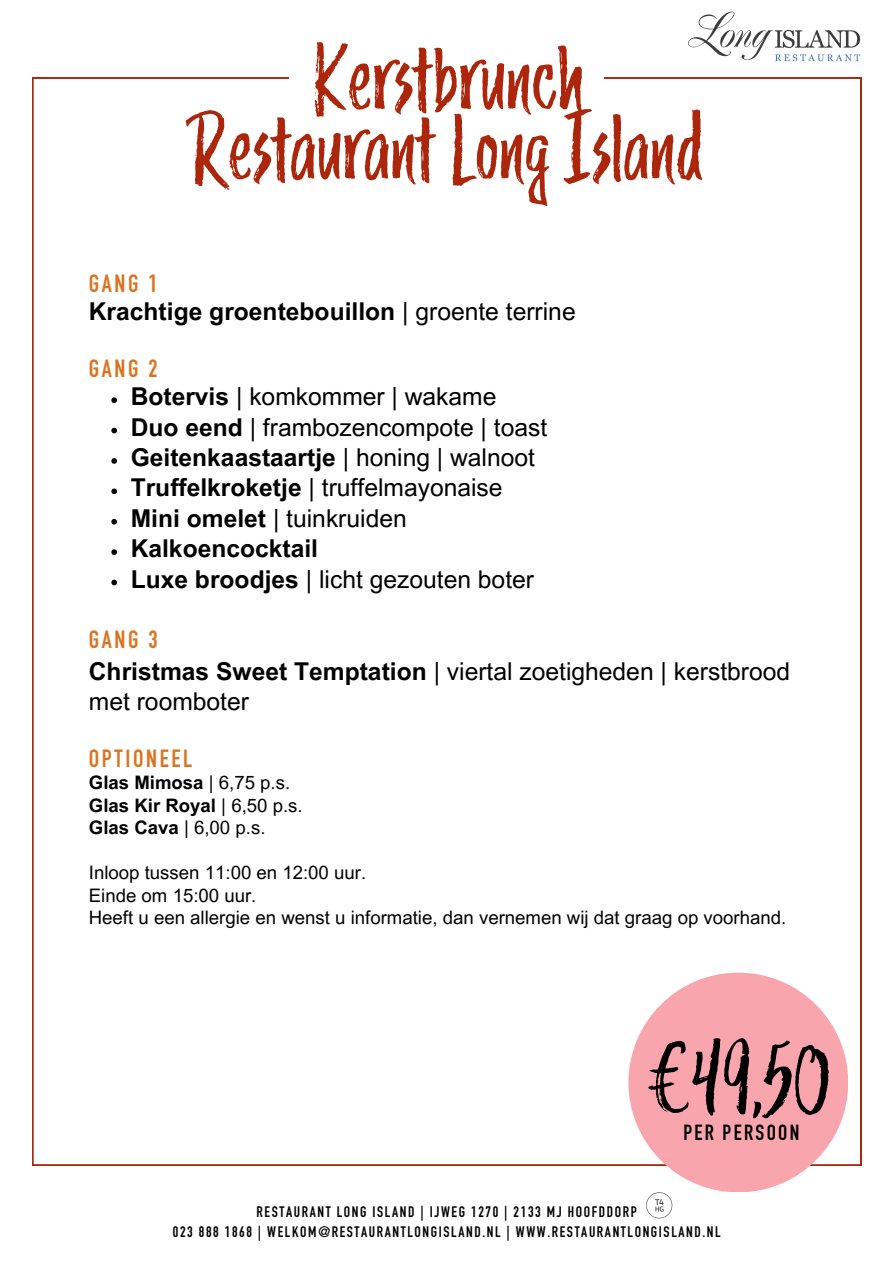
<style>
.page{position:relative;width:894px;height:1264px;background:#fff}
.page>*{position:absolute;margin:0;border:0;box-sizing:border-box;transform-origin:0 0}
.t1{font:93.75px "Trailmade";color:#000}
.t2{font:90px/69.8px "Trailmade";color:#ab260b;text-align:center}
.t3{font:24.6px/30.3px "Arial MT Pro";color:#000}
.t4{font:700 24.6px "Arial MT Pro";color:#000}
.t5{font:24.6px "DIN Engschrift Std";letter-spacing:.105em;color:#da7422}
.t6{font:21.6px "DIN Engschrift Std";letter-spacing:.11em;color:#000}
.t7{font:18.6px/22.5px "Arial MT Pro";color:#000}
.t8{font:700 18.6px/22.5px "Arial MT Pro";color:#000}
.t9{font:15px "DIN Engschrift Std";letter-spacing:.105em;color:#000}
.s1{font-weight:400}
.s2{font-weight:700}
</style>
<div class="page">
<svg style="left:111px;top:397px;width:6px;height:6px"></svg>
<svg style="left:111px;top:428px;width:6px;height:5px"></svg>
<svg style="left:111px;top:458px;width:6px;height:6px"></svg>
<svg style="left:111px;top:488px;width:6px;height:6px"></svg>
<svg style="left:111px;top:519px;width:6px;height:5px"></svg>
<svg style="left:111px;top:549px;width:6px;height:6px"></svg>
<svg style="left:111px;top:579px;width:6px;height:6px"></svg>
<img style="left:688px;top:11px;width:173px;height:51px">
<svg style="left:646px;top:1192px;width:26px;height:26px"></svg>
<div style="left:628px;top:972px;width:220px;height:220px;background:#f8a5ad;border-radius:50%"></div>
<h1 class="t2" style="left:189px;top:45px;width:517px">Kerstbrunch<br>RestaurantLongIsland</h1>
<p class="t5" style="left:89px;top:274px;width:70px">GANG 1</p>
<p class="t4" style="left:89px;top:302px;width:488px">Krachtige groentebouillon <span class="s1">| groente terrine</span></p>
<p class="t5" style="left:89px;top:359px;width:70px">GANG 2</p>
<p class="t3" style="left:131px;top:384px;width:418px"><span class="s2">Botervis</span> | komkommer | wakame<br><span class="s2">Duo eend</span> | frambozencompote | toast<br><span class="s2">Geitenkaastaartje</span> | honing | walnoot<br><span class="s2">Truffelkroketje</span> | truffelmayonaise<br><span class="s2">Mini omelet</span> | tuinkruiden<br><span class="s2">Kalkoencocktail<br>Luxe broodjes</span> | licht gezouten boter</p>
<p class="t5" style="left:89px;top:631px;width:70px">GANG 3</p>
<p class="t3" style="left:89px;top:659px;width:702px"><span class="s2">Christmas Sweet Temptation</span> | viertal zoetigheden | kerstbrood met roomboter</p>
<p class="t5" style="left:89px;top:749px;width:105px">OPTIONEEL</p>
<p class="t8" style="left:89px;top:773px;width:215px">Glas Mimosa <span class="s1">| 6,75 p.s.<br></span>Glas Kir Royal <span class="s1">| 6,50 p.s.<br></span>Glas Cava <span class="s1">| 6,00 p.s.</span></p>
<p class="t7" style="left:89px;top:863px;width:698px">Inloop tussen 11:00 en 12:00 uur.<br>Einde om 15:00 uur.<br>Heeft u een allergie en wenst u informatie, dan vernemen wij dat graag op voorhand.</p>
<p class="t1" style="left:646px;top:1019px;width:186px">€49,50</p>
<p class="t6" style="left:683px;top:1124px;width:117px">PER PERSOON</p>
<h1 class="t9" style="left:256px;top:1205px;width:382px">RESTAURANT LONG ISLAND | IJWEG 1270 | 2133 MJ HOOFDDORP</h1>
<h4 class="t9" style="left:173px;top:1226px;width:549px">023 888 1868 | WELKOM@RESTAURANTLONGISLAND.NL | WWW.RESTAURANTLONGISLAND.NL</h4>
</div>
